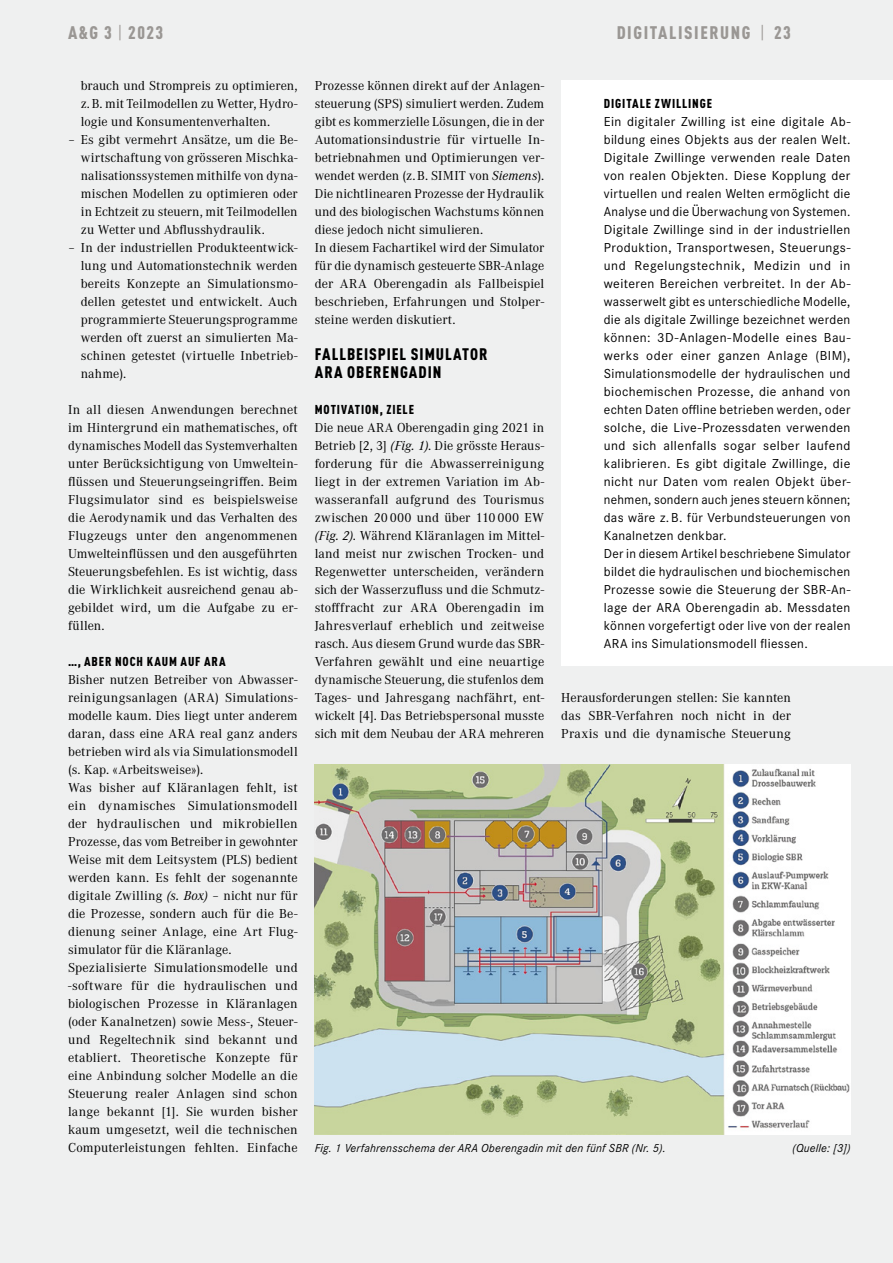
<style>
.page{position:relative;width:893px;height:1263px;background:#eff0f0}
.page>*{position:absolute;margin:0;border:0;box-sizing:border-box;transform-origin:0 0}
.t1{font:900 condensed 18px "DINOT";letter-spacing:.09em;color:#9a9794}
.t2{font:900 condensed 16.5px/18px "DINOT";letter-spacing:.06em;color:#000}
.t3{font:13.5px/18px "Corporate A";letter-spacing:.01em;color:#000;text-align:justify}
.t4{font:13.5px/18px "Corporate S";letter-spacing:.025em;color:#000}
.t5{font:900 condensed 12.75px "DINOT";letter-spacing:.07em;color:#000}
.t6{font:italic 12px "Corporate S";letter-spacing:.015em;color:#000}
.s1{font-weight:400}
.s2{font-style:italic}
</style>
<div class="page">
<div style="left:561px;top:81px;width:332px;height:585px;background:#fff"></div>
<img style="left:315px;top:765px;width:535px;height:369px">
<h1 class="t1" style="left:68px;top:22px;width:97px">A&amp;G 3 <span class="s1">|</span> 2023</h1>
<p class="t3" style="left:81px;top:76px;width:218px">brauch und Strompreis zu optimieren, z. B. mit Teilmodellen zu Wetter, Hydro&shy;logie und Konsumentenverhalten.</p>
<p class="t3" style="left:81px;top:130px;width:218px;text-indent:-13px">– Es gibt vermehrt Ansätze, um die Be&shy;wirtschaftung von grösseren Mischka&shy;nalisationssystemen mithilfe von dyna&shy;mischen Modellen zu optimieren oder in Echtzeit zu steuern, mit Teilmodellen zu Wetter und Abflusshydraulik.</p>
<p class="t3" style="left:81px;top:238px;width:218px;text-indent:-13px">– In der industriellen Produkteentwick&shy;lung und Automationstechnik werden bereits Konzepte an Simulationsmo&shy;dellen getestet und entwickelt. Auch programmierte Steuerungsprogramme werden oft zuerst an simulierten Ma&shy;schinen getestet (virtuelle Inbetrieb&shy;nahme).</p>
<p class="t3" style="left:68px;top:400px;width:231px">In all diesen Anwendungen berechnet im Hintergrund ein mathematisches, oft dynamisches Modell das Systemverhalten unter Berücksichtigung von Umweltein&shy;flüssen und Steuerungseingriffen. Beim Flugsimulator sind es beispielsweise die Aerodynamik und das Verhalten des Flugzeugs unter den angenommenen Umwelteinflüssen und den ausgeführten Steuerungsbefehlen. Es ist wichtig, dass die Wirklichkeit ausreichend genau ab&shy;gebildet wird, um die Aufgabe zu er&shy;füllen.</p>
<p class="t5" style="left:68px;top:654px;width:159px">…, ABER NOCH KAUM AUF ARA</p>
<p class="t3" style="left:68px;top:670px;width:231px;text-align:left">Bisher nutzen Betreiber von Abwasser&shy;reinigungsanlagen (ARA) Simulations&shy;modelle kaum. Dies liegt unter anderem daran, dass eine ARA real ganz anders betrieben wird als via Simulationsmodell (s. Kap. «Arbeitsweise»).<br>Was bisher auf Kläranlagen fehlt, ist ein dynamisches Simulationsmodell der hydraulischen und mikrobiellen Prozesse, das vom Betreiber in gewohnter Weise mit dem Leitsystem (PLS) bedient werden kann. Es fehlt der sogenannte digitale Zwilling <span class="s2">(s. Box)</span> – nicht nur für die Prozesse, sondern auch für die Be&shy;dienung seiner Anlage, eine Art Flug&shy;simulator für die Kläranlage.<br>Spezialisierte Simulationsmodelle und -software für die hydraulischen und biologischen Prozesse in Kläranlagen (oder Kanalnetzen) sowie Mess-, Steuer&shy;und Regeltechnik sind bekannt und etabliert. Theoretische Konzepte für eine Anbindung solcher Modelle an die Steuerung realer Anlagen sind schon lange bekannt [1]. Sie wurden bisher kaum umgesetzt, weil die technischen Computerleistungen fehlten. Einfache</p>
<p class="t3" style="left:315px;top:76px;width:231px;text-align:left">Prozesse können direkt auf der Anlagen&shy;steuerung (SPS) simuliert werden. Zudem gibt es kommerzielle Lösungen, die in der Automationsindustrie für virtuelle In&shy;betriebnahmen und Optimierungen ver&shy;wendet werden (z. B. SIMIT von <span class="s2">Siemens</span>).<br>Die nichtlinearen Prozesse der Hydraulik und des biologischen Wachstums können diese jedoch nicht simulieren.<br>In diesem Fachartikel wird der Simulator für die dynamisch gesteuerte SBR-Anlage der ARA Oberengadin als Fallbeispiel beschrieben, Erfahrungen und Stolper&shy;steine werden diskutiert.</p>
<p class="t2" style="left:315px;top:345px;width:174px">FALLBEISPIEL SIMULATOR<br>ARA OBERENGADIN</p>
<p class="t5" style="left:315px;top:402px;width:101px">MOTIVATION, ZIELE</p>
<p class="t3" style="left:315px;top:418px;width:231px">Die neue ARA Oberengadin ging 2021 in Betrieb [2, 3] <span class="s2">(Fig. 1)</span>. Die grösste Heraus&shy;forderung für die Abwasserreinigung liegt in der extremen Variation im Ab&shy;wasseranfall aufgrund des Tourismus zwischen 20 000 und über 110 000 EW <span class="s2">(Fig. 2)</span>. Während Kläranlagen im Mittel&shy;land meist nur zwischen Trocken- und Regenwetter unterscheiden, verändern sich der Wasserzufluss und die Schmutz&shy;stofffracht zur ARA Oberengadin im Jahresverlauf erheblich und zeitweise rasch. Aus diesem Grund wurde das SBR-Verfahren gewählt und eine neuartige dynamische Steuerung, die stufenlos dem Tages- und Jahresgang nachfährt, ent&shy;wickelt [4]. Das Betriebspersonal musste sich mit dem Neubau der ARA mehreren</p>
<h1 class="t1" style="left:617px;top:22px;width:176px">DIGITALISIERUNG <span class="s1">|</span> 23</h1>
<p class="t5" style="left:604px;top:96px;width:110px">DIGITALE ZWILLINGE</p>
<p class="t4" style="left:604px;top:112px;width:248px">Ein digitaler Zwilling ist eine digitale Ab&shy;bildung eines Objekts aus der realen Welt.<br>Digitale Zwillinge verwenden reale Daten von realen Objekten. Diese Kopplung der virtuellen und realen Welten ermöglicht die Analyse und die Überwachung von Systemen.<br>Digitale Zwillinge sind in der industriellen Produktion, Transportwesen, Steuerungs&shy;und Regelungstechnik, Medizin und in weiteren Bereichen verbreitet. In der Ab&shy;wasserwelt gibt es unterschiedliche Modelle, die als digitale Zwillinge bezeichnet werden können: 3D-Anlagen-Modelle eines Bau&shy;werks oder einer ganzen Anlage (BIM), Simulationsmodelle der hydraulischen und biochemischen Prozesse, die anhand von echten Daten offline betrieben werden, oder solche, die Live-Prozessdaten verwenden und sich allenfalls sogar selber laufend kalibrieren. Es gibt digitale Zwillinge, die nicht nur Daten vom realen Objekt über&shy;nehmen, sondern auch jenes steuern können; das wäre z. B. für Verbundsteuerungen von Kanalnetzen denkbar.<br>Der in diesem Artikel beschriebene Simulator bildet die hydraulischen und biochemischen Prozesse sowie die Steuerung der SBR-An&shy;lage der ARA Oberengadin ab. Messdaten können vorgefertigt oder live von der realen ARA ins Simulationsmodell fliessen.</p>
<p class="t3" style="left:561px;top:688px;width:231px">Herausforderungen stellen: Sie kannten das SBR-Verfahren noch nicht in der Praxis und die dynamische Steuerung</p>
<p class="t6" style="left:315px;top:1139px;width:353px">Fig. 1 Verfahrensschema der ARA Oberengadin mit den fünf SBR (Nr. 5).</p>
<p class="t6" style="left:792px;top:1139px;width:59px">(Quelle: [3])</p>
</div>
